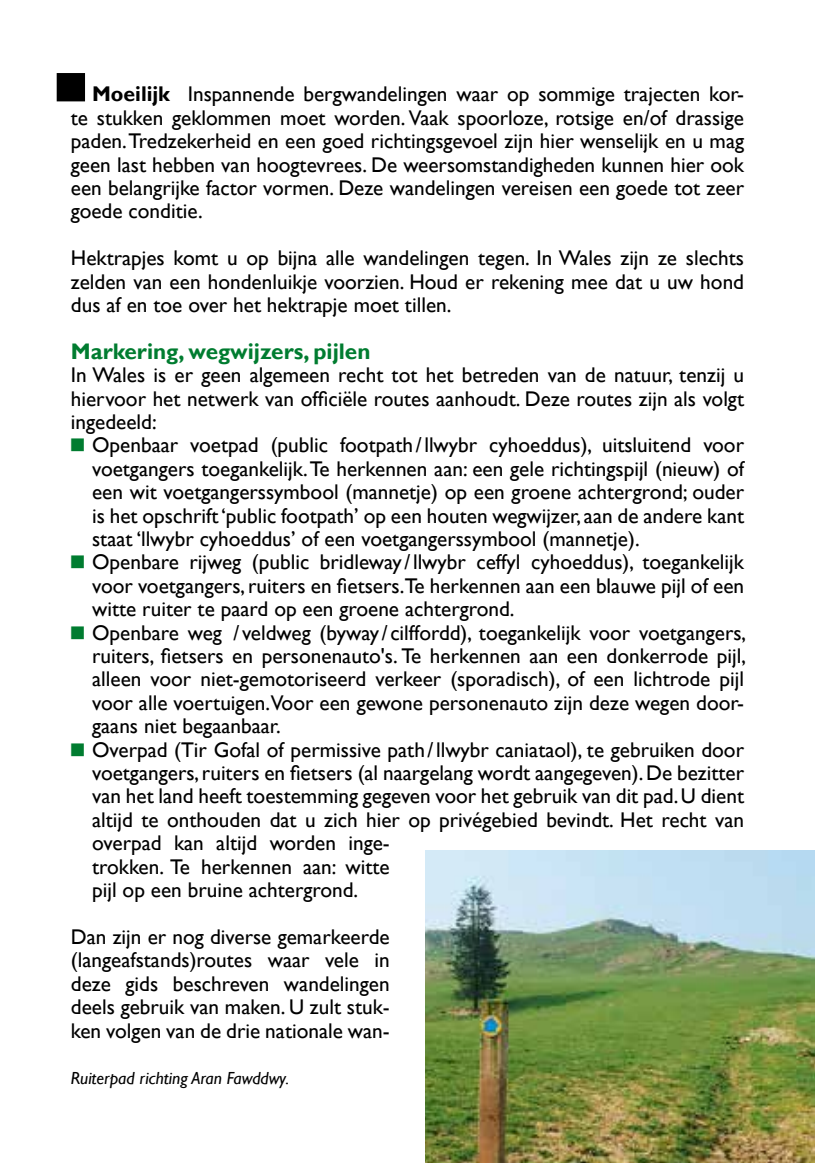
<style>
.page{position:relative;width:815px;height:1163px;background:#fff}
.page>*{position:absolute;margin:0;border:0;box-sizing:border-box;transform-origin:0 0}
.t1{font:700 22.5px "Gill Sans";color:#007c30}
.t2{font:21.25px/23.5px "Gill Sans";color:#000;text-align:justify}
.t3{font:italic 17.5px "Gill Sans";color:#000}
.s1{font-weight:700}
</style>
<div class="page">
<img style="left:425px;top:850px;width:390px;height:312px">
<div style="left:57px;top:73px;width:28px;height:28px;background:#000"></div>
<p class="t2" style="left:71px;top:83px;width:675px;text-indent:21px"><span class="s1">Moeilijk</span> Inspannende bergwandelingen waar op sommige trajecten kor&shy;te stukken geklommen moet worden. Vaak spoorloze, rotsige en/of drassige paden. Tredzekerheid en een goed richtingsgevoel zijn hier wenselijk en u mag geen last hebben van hoogtevrees. De weersomstandigheden kunnen hier ook een belangrijke factor vormen. Deze wandelingen vereisen een goede tot zeer goede conditie.</p>
<p class="t2" style="left:71px;top:247px;width:675px">Hektrapjes komt u op bijna alle wandelingen tegen. In Wales zijn ze slechts zelden van een hondenluikje voorzien. Houd er rekening mee dat u uw hond dus af en toe over het hektrapje moet tillen.</p>
<p class="t1" style="left:71px;top:337px;width:301px">Markering, wegwijzers, pijlen</p>
<p class="t2" style="left:71px;top:363px;width:675px">In Wales is er geen algemeen recht tot het betreden van de natuur, tenzij u hiervoor het netwerk van officiële routes aanhoudt. Deze routes zijn als volgt ingedeeld:</p>
<p class="t2" style="left:92px;top:434px;width:656px;text-align:left">Openbaar voetpad (public footpath/llwybr cyhoeddus), uitsluitend voor voetgangers toegankelijk. Te herkennen aan: een gele richtingspijl (nieuw) of een wit voetgangerssymbool (mannetje) op een groene achtergrond; ouder is het opschrift ‘public footpath’ op een houten wegwijzer, aan de andere kant staat ‘llwybr cyhoeddus’ of een voetgangerssymbool (mannetje).<br>Openbare rijweg (public bridleway /llwybr ceffyl cyhoeddus), toegankelijk voor voetgangers, ruiters en fietsers.Te herkennen aan een blauwe pijl of een witte ruiter te paard op een groene achtergrond.<br>Openbare weg / veldweg (byway / cilffordd), toegankelijk voor voetgangers, ruiters, fietsers en personenauto's. Te herkennen aan een donkerrode pijl, alleen voor niet-gemotoriseerd verkeer (sporadisch), of een lichtrode pijl voor alle voertuigen. Voor een gewone personenauto zijn deze wegen door&shy;gaans niet begaanbaar.<br>Overpad (Tir Gofal of permissive path/llwybr caniataol), te gebruiken door voetgangers, ruiters en fietsers (al naargelang wordt aangegeven). De bezitter van het land heeft toestemming gegeven voor het gebruik van dit pad. U dient altijd te onthouden dat u zich hier op privégebied bevindt. Het recht van overpad kan altijd worden inge-<br>trokken. Te herkennen aan: witte<br>pijl op een bruine achtergrond.</p>
<p class="t2" style="left:71px;top:925px;width:320px">Dan zijn er nog diverse gemarkeerde (langeafstands)routes waar vele in deze gids beschreven wandelingen deels gebruik van maken. U zult stuk&shy;ken volgen van de drie nationale wan-</p>
<p class="t3" style="left:71px;top:1067px;width:220px">Ruiterpad richting Aran Fawddwy.</p>
</div>
